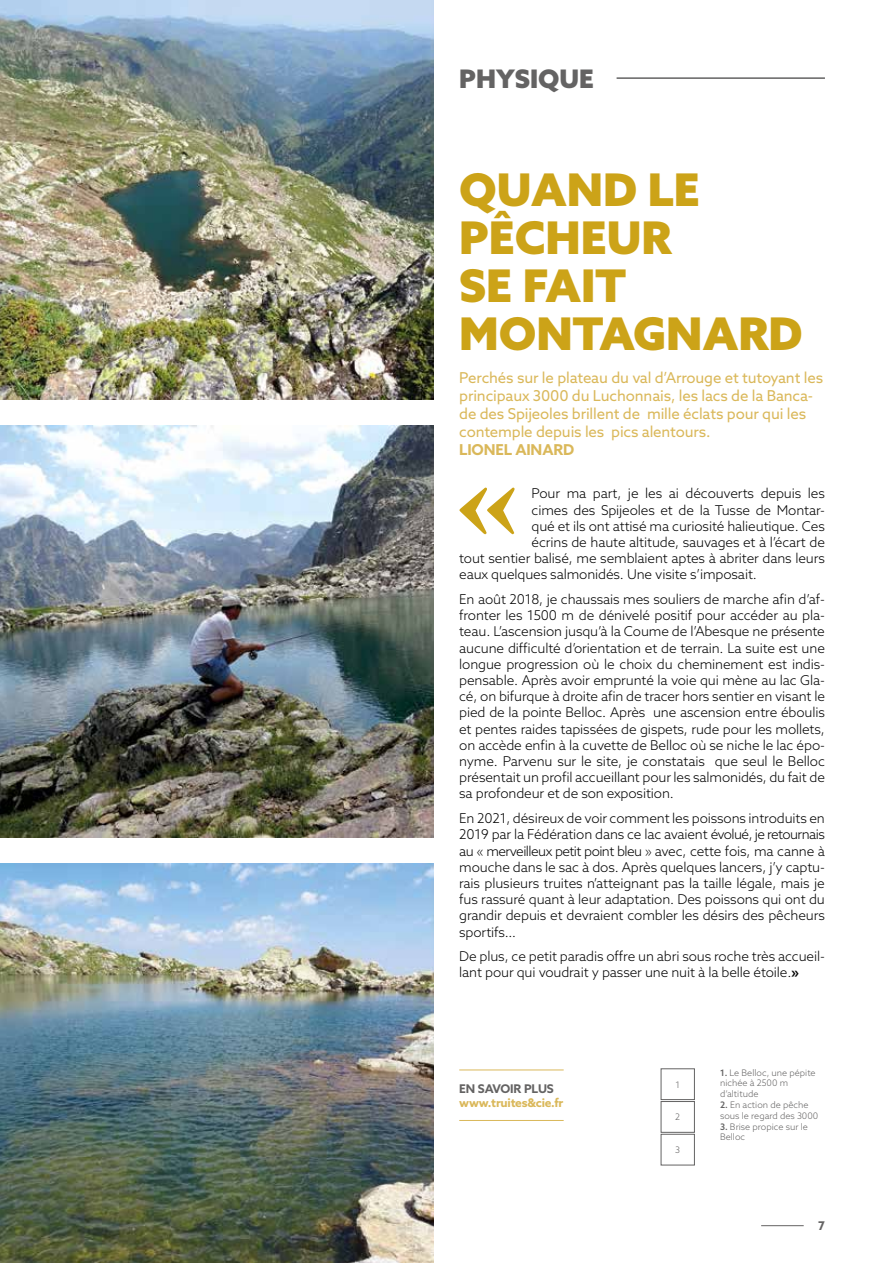
<style>
.page{position:relative;width:893px;height:1263px;background:#fff}
.page>*{position:absolute;margin:0;border:0;box-sizing:border-box;transform-origin:0 0}
.t1{font:900 45px/48px "Azo Sans";color:#cca318}
.t2{font:900 25.5px "Azo Sans";color:#646363}
.t3{font:15px/18px "Azo Sans";letter-spacing:-.01em;color:#dab85a}
.t4{font:700 15px "Azo Sans";letter-spacing:-.01em;color:#dab85a}
.t5{font:300 13.5px/16.2px "Azo Sans";letter-spacing:-.01em;color:#000;text-align:justify}
.t6{font:700 12px "Azo Sans";letter-spacing:-.02em;color:#dab85a}
.t7{font:700 12px "Azo Sans";letter-spacing:-.01em;color:#646363}
.t8{font:300 9px/10.8px "Azo Sans";color:#646363}
.s1{font-weight:700}
.s2{font-weight:500}
</style>
<div class="page">
<hr style="left:761px;top:1225px;width:43px;height:1px;background:#646363">
<hr style="left:617px;top:77px;width:208px;height:2px;background:#646363">
<img style="left:0;top:0;width:434px;height:400px">
<img style="left:0;top:425px;width:434px;height:413px">
<img style="left:0;top:863px;width:434px;height:400px">
<svg style="left:459px;top:488px;width:56px;height:46px"></svg>
<hr style="left:459px;top:1069px;width:105px;height:1px;background:#dab85a">
<hr style="left:459px;top:1120px;width:105px;height:1px;background:#dab85a">
<h2 class="t2" style="left:459px;top:62px;width:136px">PHYSIQUE</h2>
<h1 class="t1" style="left:459px;top:165px;width:345px">QUAND LE<br>PÊCHEUR<br>SE FAIT<br>MONTAGNARD</h1>
<p class="t3" style="left:459px;top:369px;width:365px">Perchés sur le plateau du val d’Arrouge et tutoyant les principaux 3000 du Luchonnais, les lacs de la Banca&shy;de des Spijeoles brillent de mille éclats pour qui les contemple depuis les pics alentours.</p>
<p class="t4" style="left:459px;top:440px;width:116px">LIONEL AINARD</p>
<p class="t5" style="left:532px;top:485px;width:295px">Pour ma part, je les ai découverts depuis les</p>
<p class="t5" style="left:532px;top:501px;width:295px">cimes des Spijeoles et de la Tusse de Montar-</p>
<p class="t5" style="left:532px;top:518px;width:295px">qué et ils ont attisé ma curiosité halieutique. Ces</p>
<p class="t5" style="left:532px;top:534px;width:295px">écrins de haute altitude, sauvages et à l’écart de</p>
<p class="t5" style="left:459px;top:550px;width:367px">tout sentier balisé, me semblaient aptes à abriter dans leurs</p>
<p class="t5" style="left:459px;top:566px;width:299px">eaux quelques salmonidés. Une visite s’imposait.</p>
<p class="t5" style="left:459px;top:591px;width:367px">En août 2018, je chaussais mes souliers de marche afin d’af&shy;fronter les 1500 m de dénivelé positif pour accéder au pla&shy;teau. L’ascension jusqu’à la Coume de l’Abesque ne présente aucune difficulté d’orientation et de terrain. La suite est une longue progression où le choix du cheminement est indis&shy;pensable. Après avoir emprunté la voie qui mène au lac Gla&shy;cé, on bifurque à droite afin de tracer hors sentier en visant le pied de la pointe Belloc. Après une ascension entre éboulis et pentes raides tapissées de gispets, rude pour les mollets, on accède enfin à la cuvette de Belloc où se niche le lac épo&shy;nyme. Parvenu sur le site, je constatais que seul le Belloc présentait un profil accueillant pour les salmonidés, du fait de sa profondeur et de son exposition.</p>
<p class="t5" style="left:459px;top:810px;width:367px">En 2021, désireux de voir comment les poissons introduits en 2019 par la Fédération dans ce lac avaient évolué, je retournais au « merveilleux petit point bleu » avec, cette fois, ma canne à mouche dans le sac à dos. Après quelques lancers, j’y captu&shy;rais plusieurs truites n’atteignant pas la taille légale, mais je fus rassuré quant à leur adaptation. Des poissons qui ont du grandir depuis et devraient combler les désirs des pêcheurs sportifs…</p>
<p class="t5" style="left:459px;top:948px;width:367px">De plus, ce petit paradis offre un abri sous roche très accueil&shy;lant pour qui voudrait y passer une nuit à la belle étoile.<span class="s1">»</span></p>
<p class="t7" style="left:459px;top:1081px;width:96px">EN SAVOIR PLUS</p>
<p class="t6" style="left:459px;top:1095px;width:106px">www.truites&amp;cie.fr</p>
<p class="t8" style="left:675px;top:1079px;width:6px">1</p>
<p class="t8" style="left:675px;top:1112px;width:6px">2</p>
<p class="t8" style="left:675px;top:1144px;width:6px">3</p>
<p class="t8" style="left:720px;top:1067px;width:97px"><span class="s2">1.</span> Le Belloc, une pépite nichée à 2500 m d’altitude</p>
<p class="t8" style="left:720px;top:1099px;width:100px"><span class="s2">2.</span> En action de pêche sous le regard des 3000</p>
<p class="t8" style="left:720px;top:1121px;width:89px"><span class="s2">3.</span> Brise propice sur le<br>Belloc</p>
<p class="t7" style="left:818px;top:1218px;width:8px">7</p>
</div>
